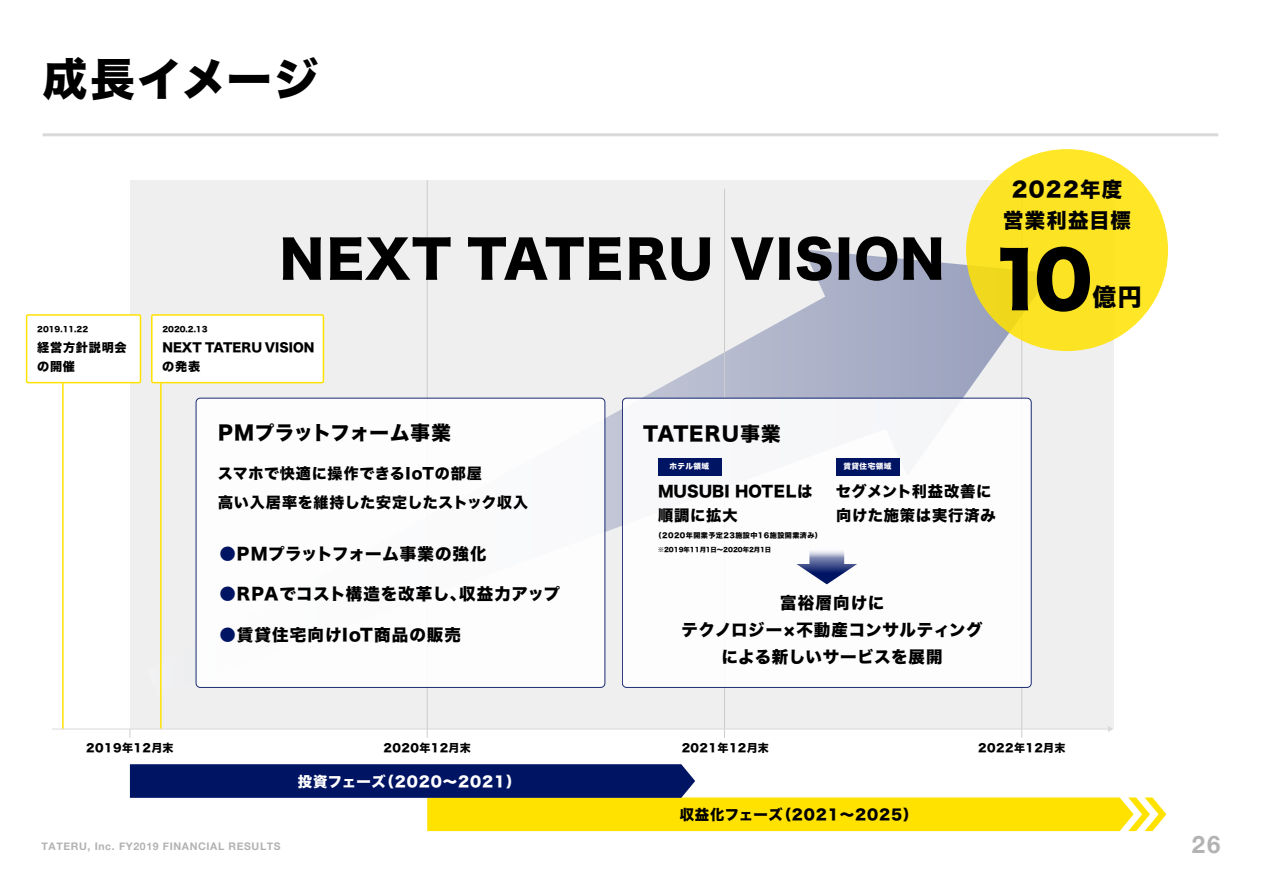
<style>
.page{position:relative;width:1263px;height:893px;background:#fff}
.page>*{position:absolute;margin:0;border:0;box-sizing:border-box;transform-origin:0 0}
.t1{font:75px "Hira Kaku Std W8";color:#000}
.t2{font:51px "Hira Kaku Std W8";letter-spacing:.025em;color:#000}
.t3{font:45px "Hira Kaku Std W8";letter-spacing:.04em;color:#000}
.t4{font:24px "Hira Kaku Std W8";color:#000}
.t5{font:700 24px "Helvetica Neue";color:#b3b3b3}
.t6{font:20.4px/31.3px "Hira Kaku Std W8";letter-spacing:.06em;color:#000;text-align:center}
.t7{font:19.5px "Hira Kaku Std W8";letter-spacing:.035em;color:#000}
.t8{font:16.5px/27.2px "Hira Kaku Std W8";letter-spacing:.045em;color:#000;text-align:center}
.t9{font:16.5px "Hira Kaku Std W8";letter-spacing:.07em;color:#000}
.t10{font:15.3px/23.9px "Hira Kaku Std W8";letter-spacing:.045em;color:#000}
.t11{font:15.3px/23.9px "Hira Kaku Std W8";letter-spacing:.025em;color:#000}
.t12{font:15px/28.3px "Hira Kaku Std W8";letter-spacing:.05em;color:#000}
.t13{font:14.4px "Hira Kaku Std W8";letter-spacing:.06em;color:#000}
.t14{font:14.4px "Hira Kaku Std W8";letter-spacing:.06em;color:#fff}
.t15{font:12.15px/19.4px "Hira Kaku Std W8";letter-spacing:.005em;color:#000}
.t16{font:12.15px/19.4px "Hira Kaku Std W8";letter-spacing:.06em;color:#000}
.t17{font:10.95px "Hira Kaku Std W8";letter-spacing:.04em;color:#000}
.t18{font:700 10.5px "Helvetica Neue";letter-spacing:.06em;color:#b3b3b3}
.t19{font:7.65px "Hira Kaku Std W8";letter-spacing:.06em;color:#fff}
.t20{font:7.5px "Hira Kaku Std W8";color:#000}
.t21{font:7.05px "Hira Kaku Std W8";letter-spacing:.06em;color:#000}
.t22{font:6.3px "Hira Kaku Std W8";color:#000}
.s1{color:#001464}
</style>
<div class="page">
<hr style="left:43px;top:133px;width:1175px;height:3px;background:#d9d9d9">
<div style="left:130px;top:180px;width:983px;height:549px;background:#efefef"></div>
<hr style="left:1021px;top:180px;width:1px;height:549px;background:#ccc">
<div style="left:27px;top:315px;width:113px;height:68px;background:#fff;border-radius:2px"></div>
<div style="left:26px;top:314px;width:115px;height:69px;border:2px solid #ffe200;border-radius:2px"></div>
<svg style="left:130px;top:764px;width:1036px;height:67px"></svg>
<hr style="left:62px;top:383px;width:2px;height:346px;background:#ffe200">
<svg style="left:151px;top:279px;width:653px;height:417px"></svg>
<svg style="left:804px;top:249px;width:246px;height:227px"></svg>
<hr style="left:724px;top:189px;width:1px;height:548px;background:#ccc">
<hr style="left:427px;top:180px;width:1px;height:549px;background:#ccc">
<hr style="left:160px;top:383px;width:2px;height:346px;background:#ffe200">
<div style="left:196px;top:398px;width:409px;height:289px;background:#fff;border-radius:4px"></div>
<div style="left:196px;top:398px;width:409px;height:290px;border:1px solid #001464;border-radius:4px"></div>
<div style="left:622px;top:398px;width:409px;height:289px;background:#fff;border-radius:4px"></div>
<div style="left:622px;top:398px;width:409px;height:290px;border:1px solid #001464;border-radius:4px"></div>
<hr style="left:52px;top:729px;width:1057px;height:1px;background:#d9d9d9">
<svg style="left:1108px;top:726px;width:5px;height:6px"></svg>
<div style="left:966px;top:149px;width:202px;height:202px;background:linear-gradient(to right,#f7de22,#ffe728);border-radius:50%"></div>
<svg style="left:796px;top:551px;width:61px;height:33px"></svg>
<div style="left:658px;top:458px;width:63px;height:18px;background:#001464"></div>
<div style="left:836px;top:458px;width:63px;height:18px;background:#001464"></div>
<h3 class="t3" style="left:43px;top:54px;width:278px">成長イメージ</h3>
<p class="t20" style="left:37px;top:325px;width:52px">2019.11.22</p>
<p class="t16" style="left:37px;top:338px;width:91px">経営方針説明会の開催</p>
<p class="t20" style="left:162px;top:325px;width:47px">2020.2.13</p>
<h2 class="t2" style="left:280px;top:231px;width:666px">NEXT TATERU VISION</h2>
<p class="t15" style="left:162px;top:338px;width:154px">NEXT TATERU VISIONの発表</p>
<p class="t7" style="left:218px;top:422px;width:234px">PMプラットフォーム事業</p>
<p class="t7" style="left:643px;top:422px;width:139px">TATERU事業</p>
<p class="t6" style="left:1003px;top:174px;width:129px">2022年度営業利益目標</p>
<h1 class="t1" style="left:989px;top:238px;width:104px">10</h1>
<h3 class="t4" style="left:1092px;top:284px;width:51px">億円</h3>
<p class="t12" style="left:218px;top:460px;width:312px">スマホで快適に操作できるIoTの部屋<br>高い入居率を維持した安定したストック収入</p>
<p class="t8" style="left:219px;top:540px;width:269px"><span class="s1">●</span>PMプラットフォーム事業の強化</p>
<p class="t8" style="left:219px;top:581px;width:342px"><span class="s1">●</span>RPAでコスト構造を改革し、収益力アップ</p>
<p class="t9" style="left:219px;top:625px;width:243px"><span class="s1">●</span>賃貸住宅向けIoT商品の販売</p>
<p class="t19" style="left:670px;top:462px;width:41px">ホテル領域</p>
<p class="t19" style="left:843px;top:462px;width:49px">賃貸住宅領域</p>
<p class="t11" style="left:658px;top:480px;width:156px">MUSUBI HOTELは順調に拡大</p>
<p class="t10" style="left:836px;top:480px;width:161px">セグメント利益改善に向けた施策は実行済み</p>
<p class="t22" style="left:658px;top:546px;width:115px">※2019年11月1日～2020年2月1日</p>
<p class="t21" style="left:655px;top:531px;width:169px">（2020年開業予定23施設中16施設開業済み）</p>
<p class="t8" style="left:681px;top:590px;width:302px">富裕層向けに<br>テクノロジー×不動産コンサルティングによる新しいサービスを展開</p>
<p class="t17" style="left:86px;top:742px;width:89px">2019年12月末</p>
<p class="t17" style="left:384px;top:742px;width:89px">2020年12月末</p>
<p class="t17" style="left:682px;top:742px;width:89px">2021年12月末</p>
<p class="t17" style="left:978px;top:742px;width:89px">2022年12月末</p>
<p class="t14" style="left:298px;top:774px;width:224px">投資フェーズ（2020～2021）</p>
<p class="t13" style="left:680px;top:807px;width:239px">収益化フェーズ（2021～2025）</p>
<p class="t18" style="left:42px;top:838px;width:241px">TATERU, Inc. FY2019 FINANCIAL RESULTS</p>
<h3 class="t5" style="left:1192px;top:825px;width:30px">26</h3>
</div>
